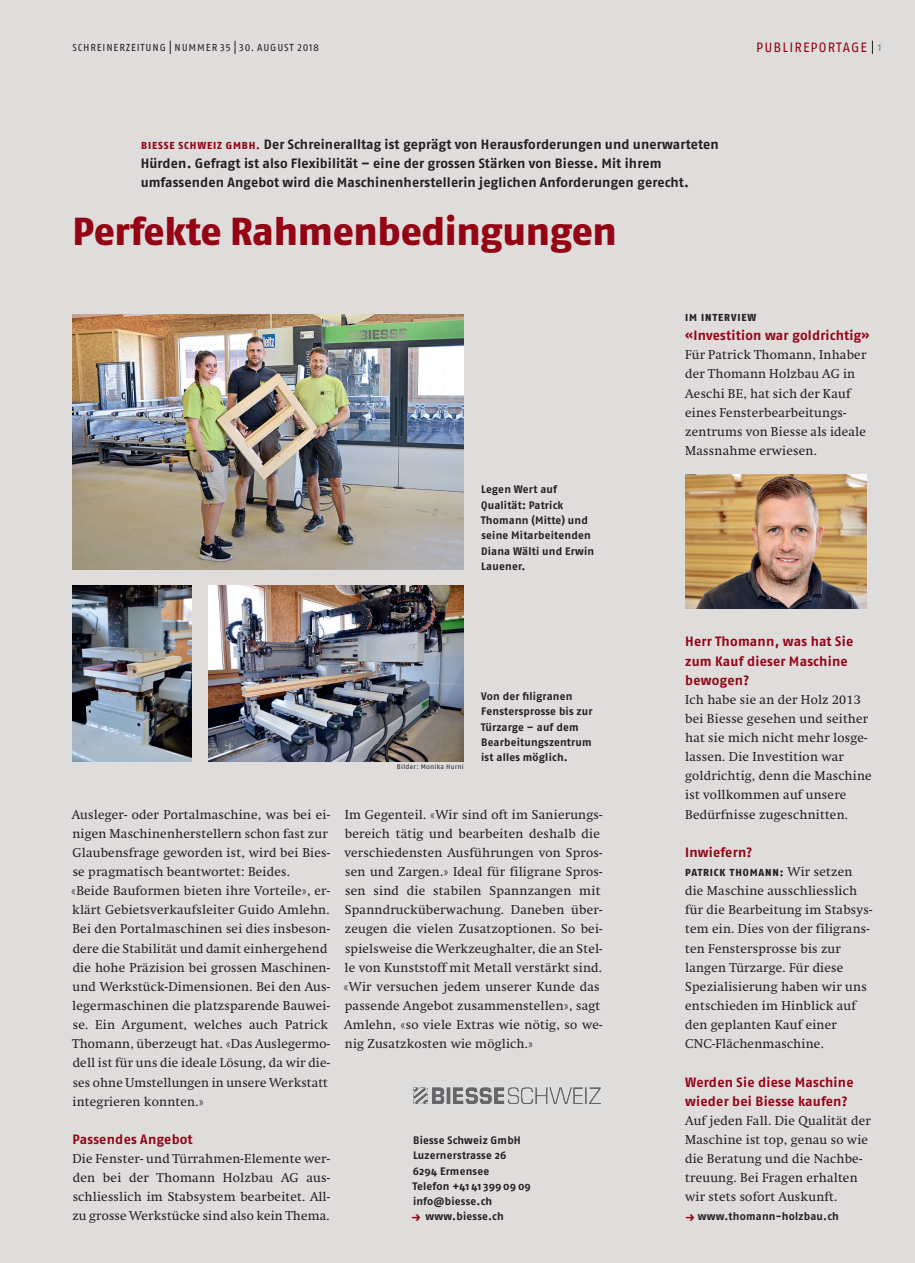
<style>
.page{position:relative;width:915px;height:1263px;background:#fff}
.page>*{position:absolute;margin:0;border:0;box-sizing:border-box;transform-origin:0 0}
.t1{font:800 39px "Fago OT";letter-spacing:-.01em;color:#940415}
.t2{font:700 13.5px/19.2px "Fago OT";letter-spacing:.005em;color:#231f20}
.t3{font:700 13.5px/19.2px "Fago OT";letter-spacing:.015em;color:#940415}
.t4{font:13.5px "Fago OT";letter-spacing:.085em;color:#940415}
.t5{font:12.75px/19.2px "Swift";letter-spacing:.02em;color:#231f20}
.t6{font:700 10.8px/15.3px "Fago OT";letter-spacing:.02em;color:#231f20}
.t7{font:10.2px "Fago OT";letter-spacing:.085em;color:#231f20}
.t8{font:800 10.2px "Fago OT";letter-spacing:.085em;color:#231f20}
.t9{font:6.75px "Fago OT";letter-spacing:.045em;color:#231f20}
.s1{font-weight:700;font-size:10.2px;color:#939598}
.s2{font-weight:800;font-size:10.2px;color:#940415}
.s3{font-size:12px;color:#940415}
.s4{font-family:"Swift";font-weight:400;font-size:12.75px}
</style>
<div class="page">
<div style="left:0;top:0;width:914px;height:1263px;background:#dedddc"></div>
<svg style="left:871px;top:41px;width:1px;height:12px"></svg>
<svg style="left:170px;top:41px;width:1px;height:13px"></svg>
<svg style="left:235px;top:41px;width:1px;height:13px"></svg>
<img style="left:72px;top:315px;width:391px;height:255px">
<img style="left:413px;top:1087px;width:187px;height:17px">
<img style="left:72px;top:585px;width:119px;height:176px">
<img style="left:685px;top:474px;width:180px;height:134px">
<img style="left:208px;top:585px;width:255px;height:176px">
<p class="t7" style="left:72px;top:41px;width:65px">SCHREI NERZEITU</p>
<p class="t7" style="left:152px;top:41px;width:168px">NG NU MMER 35 30. AUGUST 2018</p>
<p class="t4" style="left:755px;top:39px;width:127px">PUBLIREPORTAGE <span class="s1">1</span></p>
<p class="t2" style="left:141px;top:134px;width:579px"><span class="s2">BIESSE SCHWEIZ GMBH.</span> Der Schreineralltag ist geprägt von Herausforderungen und unerwarteten<br>Hürden. Gefragt ist also Flexibilität – eine der grossen Stärken von Biesse. Mit ihrem umfassenden Angebot wird die Maschinenherstellerin jeglichen Anforderungen gerecht.</p>
<h1 class="t1" style="left:72px;top:207px;width:546px">Perfekte Rahmenbedingungen</h1>
<p class="t6" style="left:480px;top:482px;width:115px">Legen Wert auf<br>Qualität: Patrick<br>Thomann (Mitte) und seine Mitarbeitenden<br>Diana Wälti und Erwin<br>Lauener.</p>
<p class="t9" style="left:397px;top:763px;width:68px">BILDER: MONIKA HURNI</p>
<p class="t6" style="left:480px;top:688px;width:113px">Von der filigranen<br>Fenstersprosse bis zur<br>Türzarge – auf dem<br>Bearbeitungszentrum ist alles möglich.</p>
<p class="t5" style="left:71px;top:805px;width:260px">Ausleger- oder Portalmaschine, was bei ei&shy;nigen Maschinenherstellern schon fast zur Glaubensfrage geworden ist, wird bei Bies&shy;se pragmatisch beantwortet: Beides.<br>«Beide Bauformen bieten ihre Vorteile», er&shy;klärt Gebietsverkaufsleiter Guido Amlehn.<br>Bei den Portalmaschinen sei dies insbeson&shy;dere die Stabilität und damit einhergehend die hohe Präzision bei grossen Maschinen&shy;und Werkstück-Dimensionen. Bei den Aus&shy;legermaschinen die platzsparende Bauwei&shy;se. Ein Argument, welches auch Patrick Thomann, überzeugt hat. «Das Auslegermo&shy;dell ist für uns die ideale Lösung, da wir die&shy;ses ohne Umstellungen in unsere Werkstatt integrieren konnten.»</p>
<p class="t3" style="left:73px;top:1129px;width:122px">Passendes Angebot</p>
<p class="t5" style="left:72px;top:1149px;width:259px;text-align:justify">Die Fenster- und Türrahmen-Elemente wer&shy;den bei der Thomann Holzbau AG aus&shy;schliesslich im Stabsystem bearbeitet. All&shy;zu grosse Werkstücke sind also kein Thema.</p>
<p class="t5" style="left:343px;top:805px;width:260px">Im Gegenteil. «Wir sind oft im Sanierungs&shy;bereich tätig und bearbeiten deshalb die verschiedensten Ausführungen von Spros&shy;sen und Zargen.» Ideal für filigrane Spros&shy;sen sind die stabilen Spannzangen mit Spanndrucküberwachung. Daneben über&shy;zeugen die vielen Zusatzoptionen. So bei&shy;spielsweise die Werkzeughalter, die an Stel&shy;le von Kunststoff mit Metall verstärkt sind. «Wir versuchen jedem unserer Kunde das passende Angebot zusammenstellen», sagt Amlehn, «so viele Extras wie nötig, so we&shy;nig Zusatzkosten wie möglich.»</p>
<p class="t6" style="left:412px;top:1132px;width:120px">Biesse Schweiz GmbH<br>Luzernerstrasse 26<br>6294 Ermensee<br>Telefon +41 41 399 09 09 info@biesse.ch</p>
<p class="t6" style="left:411px;top:1209px;width:94px"><span class="s3">→</span> www.biesse.ch</p>
<p class="t8" style="left:685px;top:311px;width:72px">IM INTERVIEW</p>
<p class="t3" style="left:685px;top:326px;width:186px">«Investition war goldrichtig»</p>
<p class="t5" style="left:685px;top:345px;width:183px">Für Patrick Thomann, Inhaber der Thomann Holzbau AG in<br>Aeschi BE, hat sich der Kauf eines Fensterbearbeitungs&shy;zentrums von Biesse als ideale<br>Massnahme erwiesen.</p>
<p class="t3" style="left:685px;top:632px;width:169px">Herr Thomann, was hat Sie zum Kauf dieser Maschine bewogen?</p>
<p class="t5" style="left:685px;top:690px;width:188px">Ich habe sie an der Holz 2013 bei Biesse gesehen und seither hat sie mich nicht mehr losge&shy;lassen. Die Investition war goldrichtig, denn die Maschine ist vollkommen auf unsere<br>Bedürfnisse zugeschnitten.</p>
<p class="t3" style="left:685px;top:842px;width:69px">Inwiefern?</p>
<p class="t8" style="left:685px;top:866px;width:168px">PATRICK THOMANN: <span class="s4">Wir setzen</span></p>
<p class="t5" style="left:685px;top:881px;width:188px">die Maschine ausschliesslich für die Bearbeitung im Stabsys&shy;tem ein. Dies von der filigrans&shy;ten Fenstersprosse bis zur langen Türzarge. Für diese<br>Spezialisierung haben wir uns entschieden im Hinblick auf den geplanten Kauf einer<br>CNC-Flächenmaschine.</p>
<p class="t3" style="left:685px;top:1072px;width:170px">Werden Sie diese Maschine wieder bei Biesse kaufen?</p>
<p class="t5" style="left:685px;top:1111px;width:187px">Auf jeden Fall. Die Qualität der<br>Maschine ist top, genau so wie die Beratung und die Nachbe&shy;treuung. Bei Fragen erhalten wir stets sofort Auskunft.</p>
<p class="t6" style="left:685px;top:1209px;width:155px"><span class="s3">→</span> www.thomann-holzbau.ch</p>
</div>
